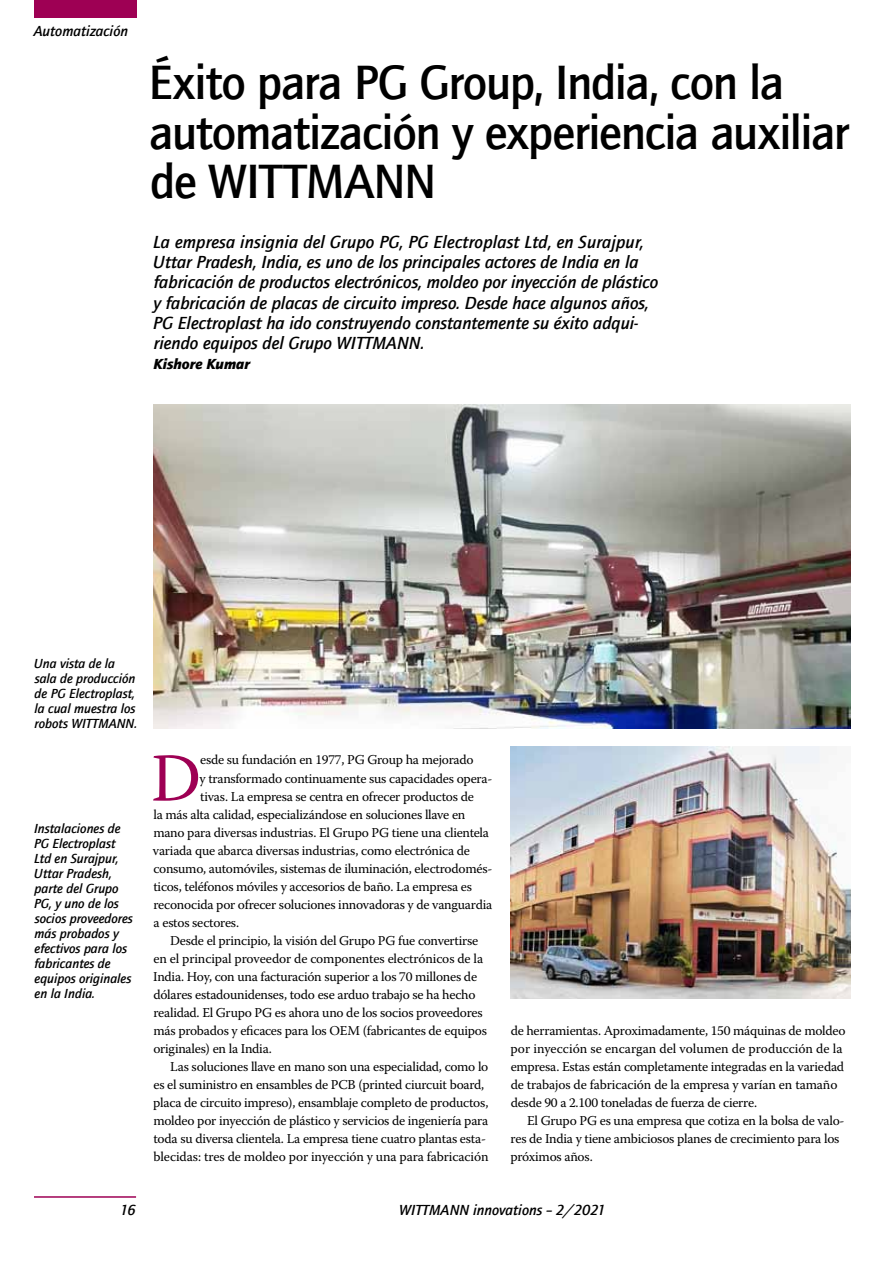
<style>
.page{position:relative;width:893px;height:1263px;background:#fff}
.page>*{position:absolute;margin:0;border:0;box-sizing:border-box;transform-origin:0 0}
.t1{font:68.25px "Warnock Pro";color:#9e0054}
.t2{font:500 49.5px/49.5px "Quay Sans ITC Com";letter-spacing:-.025em;color:#000}
.t3{font:italic 500 18px/20.2px "Quay Sans ITC Com";color:#000}
.t4{font:italic 500 15px "Quay Sans ITC Com";color:#000}
.t5{font:italic 900 15px "Quay Sans ITC Com";color:#000}
.t6{font:13.5px/18px "Warnock Pro";letter-spacing:-.02em;color:#000}
.t7{font:italic 500 13.5px/15px "Quay Sans ITC Com";color:#000}
</style>
<div class="page">
<div style="left:34px;top:0;width:102px;height:18px;background:#9e0054"></div>
<hr style="left:34px;top:1196px;width:102px;height:2px;background:#9e0054">
<img style="left:510px;top:746px;width:340px;height:253px">
<img style="left:153px;top:404px;width:697px;height:324px">
<p class="t4" style="left:34px;top:22px;width:96px">Automatización</p>
<h2 class="t2" style="left:149px;top:57px;width:702px">Éxito para PG Group, India, con la automatización y experiencia auxiliar de WITTMANN</h2>
<p class="t3" style="left:153px;top:232px;width:507px">La empresa insignia del Grupo PG, PG Electroplast Ltd, en Surajpur, Uttar Pradesh, India, es uno de los principales actores de India en la fabricación de productos electrónicos, moldeo por inyección de plástico y fabricación de placas de circuito impreso. Desde hace algunos años, PG Electroplast ha ido construyendo constantemente su éxito adqui&shy;riendo equipos del Grupo WITTMANN.</p>
<p class="t5" style="left:153px;top:355px;width:98px">Kishore Kumar</p>
<p class="t7" style="left:34px;top:655px;width:105px">Una vista de la sala de producción de PG Electroplast, la cual muestra los robots WITTMANN.</p>
<p class="t7" style="left:34px;top:820px;width:100px">Instalaciones de<br>PG Electroplast<br>Ltd en Surajpur,<br>Uttar Pradesh, parte del Grupo<br>PG, y uno de los socios proveedores más probados y efectivos para los fabricantes de equipos originales en la India.</p>
<h1 class="t1" style="left:151px;top:737px;width:52px">D</h1>
<p class="t6" style="left:200px;top:751px;width:275px">esde su fundación en 1977, PG Group ha mejorado</p>
<p class="t6" style="left:200px;top:769px;width:294px">y transformado continuamente sus capacidades opera-</p>
<p class="t6" style="left:200px;top:787px;width:275px">tivas. La empresa se centra en ofrecer productos de</p>
<p class="t6" style="left:153px;top:805px;width:313px">la más alta calidad, especializándose en soluciones llave en</p>
<p class="t6" style="left:153px;top:823px;width:337px">mano para diversas industrias. El Grupo PG tiene una clientela</p>
<p class="t6" style="left:153px;top:841px;width:319px">variada que abarca diversas industrias, como electrónica de</p>
<p class="t6" style="left:153px;top:859px;width:341px">consumo, automóviles, sistemas de iluminación, electrodomés-</p>
<p class="t6" style="left:153px;top:877px;width:320px">ticos, teléfonos móviles y accesorios de baño. La empresa es</p>
<p class="t6" style="left:153px;top:895px;width:340px">reconocida por ofrecer soluciones innovadoras y de vanguardia</p>
<p class="t6" style="left:154px;top:913px;width:87px">a estos sectores.</p>
<p class="t6" style="left:170px;top:931px;width:310px">Desde el principio, la visión del Grupo PG fue convertirse</p>
<p class="t6" style="left:153px;top:949px;width:331px">en el principal proveedor de componentes electrónicos de la</p>
<p class="t6" style="left:153px;top:967px;width:326px">India. Hoy, con una facturación superior a los 70 millones de</p>
<p class="t6" style="left:153px;top:985px;width:323px">dólares estadounidenses, todo ese arduo trabajo se ha hecho</p>
<p class="t6" style="left:153px;top:1003px;width:331px">realidad. El Grupo PG es ahora uno de los socios proveedores</p>
<p class="t6" style="left:153px;top:1021px;width:335px">más probados y eficaces para los OEM (fabricantes de equipos</p>
<p class="t6" style="left:153px;top:1039px;width:120px">originales) en la India.</p>
<p class="t6" style="left:170px;top:1057px;width:320px">Las soluciones llave en mano son una especialidad, como lo</p>
<p class="t6" style="left:153px;top:1075px;width:332px">es el suministro en ensambles de PCB (printed ciurcuit board,</p>
<p class="t6" style="left:153px;top:1093px;width:337px">placa de circuito impreso), ensamblaje completo de productos,</p>
<p class="t6" style="left:153px;top:1111px;width:336px">moldeo por inyección de plástico y servicios de ingeniería para</p>
<p class="t6" style="left:153px;top:1129px;width:334px">toda su diversa clientela. La empresa tiene cuatro plantas esta-</p>
<p class="t6" style="left:153px;top:1147px;width:337px">blecidas: tres de moldeo por inyección y una para fabricación</p>
<p class="t6" style="left:510px;top:1021px;width:337px">de herramientas. Aproximadamente, 150 máquinas de moldeo por inyección se encargan del volumen de producción de la empresa. Estas están completamente integradas en la variedad de trabajos de fabricación de la empresa y varían en tamaño desde 90 a 2.100 toneladas de fuerza de cierre.</p>
<p class="t6" style="left:510px;top:1111px;width:336px;text-indent:17px">El Grupo PG es una empresa que cotiza en la bolsa de valo&shy;res de India y tiene ambiciosos planes de crecimiento para los próximos años.</p>
<p class="t4" style="left:120px;top:1201px;width:17px">16</p>
<p class="t4" style="left:399px;top:1201px;width:208px">WITTMANN innovations – 2/2021</p>
</div>
